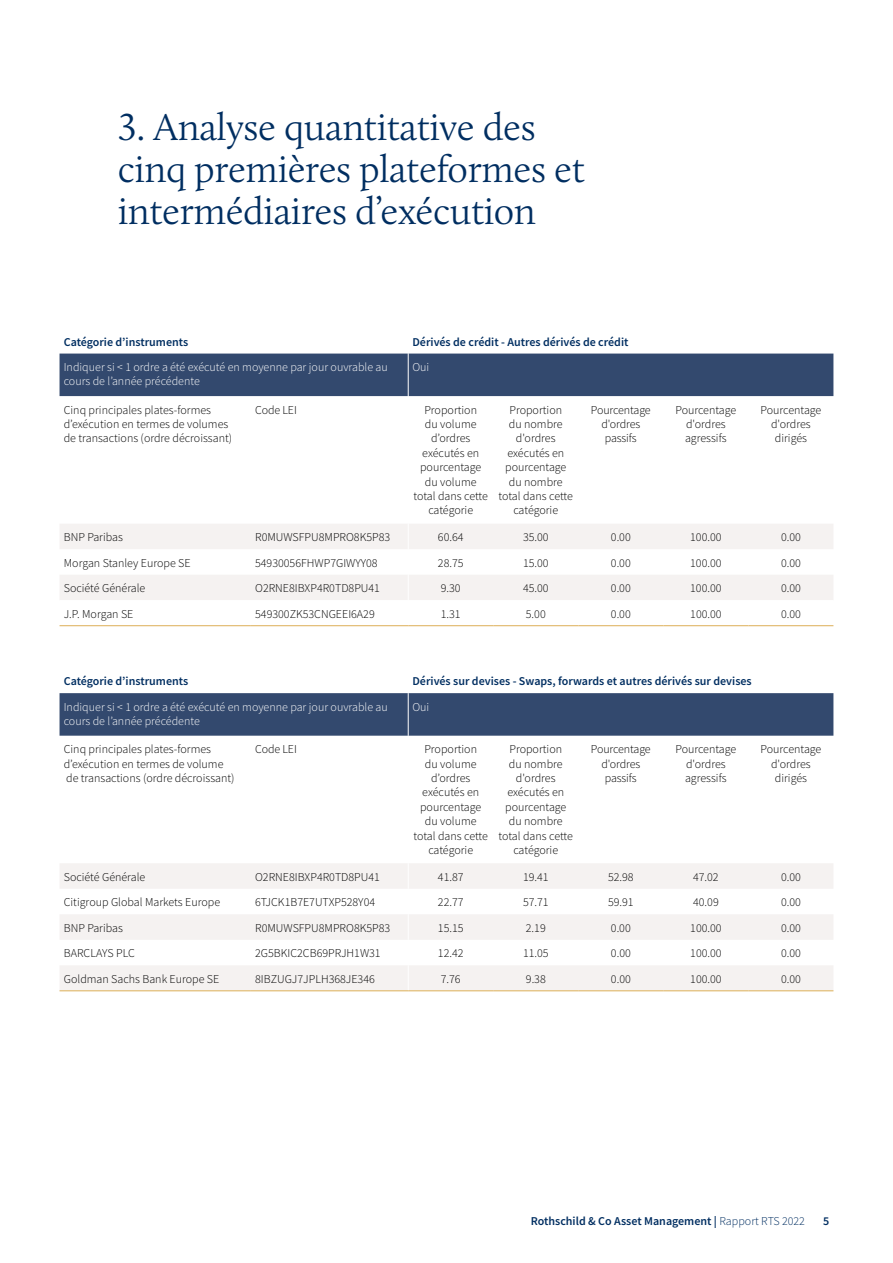
<style>
.page{position:relative;width:893px;height:1263px;background:#fff}
.page>*{position:absolute;margin:0;border:0;box-sizing:border-box;transform-origin:0 0}
.t1{font:300 39px/42px "Calluna";letter-spacing:-.01em;color:#002e61}
.t2{font:300 12px/14.4px "Source Sans Pro";color:#000;text-align:center}
.t3{font:600 12px "Source Sans Pro";color:#002e61}
.t4{font:300 12px/14.4px "Source Sans Pro";color:#fff}
.s1{font-weight:300}
</style>
<div class="page">
<div style="left:60px;top:353px;width:773px;height:43px;background:#33496e"></div>
<hr style="left:408px;top:354px;width:1px;height:42px;background:#fff">
<svg style="left:60px;top:524px;width:773px;height:76px"></svg>
<hr style="left:60px;top:625px;width:191px;height:1px;background:#ddaf57">
<hr style="left:251px;top:625px;width:157px;height:1px;background:#ddaf57">
<hr style="left:408px;top:625px;width:85px;height:1px;background:#ddaf57">
<hr style="left:493px;top:625px;width:85px;height:1px;background:#ddaf57">
<hr style="left:578px;top:625px;width:85px;height:1px;background:#ddaf57">
<hr style="left:663px;top:625px;width:85px;height:1px;background:#ddaf57">
<hr style="left:748px;top:625px;width:85px;height:1px;background:#ddaf57">
<div style="left:60px;top:693px;width:773px;height:43px;background:#33496e"></div>
<hr style="left:408px;top:693px;width:1px;height:43px;background:#fff">
<svg style="left:60px;top:863px;width:773px;height:127px"></svg>
<hr style="left:60px;top:990px;width:191px;height:1px;background:#ddaf57">
<hr style="left:251px;top:990px;width:157px;height:1px;background:#ddaf57">
<hr style="left:408px;top:990px;width:85px;height:1px;background:#ddaf57">
<hr style="left:493px;top:990px;width:85px;height:1px;background:#ddaf57">
<hr style="left:578px;top:990px;width:85px;height:1px;background:#ddaf57">
<hr style="left:663px;top:990px;width:85px;height:1px;background:#ddaf57">
<hr style="left:748px;top:990px;width:85px;height:1px;background:#ddaf57">
<h1 class="t1" style="left:118px;top:105px;width:469px">3. Analyse quantitative des cinq premières plateformes et intermédiaires d’exécution</h1>
<p class="t3" style="left:64px;top:334px;width:126px">Catégorie d’instruments</p>
<p class="t3" style="left:412px;top:334px;width:218px">Dérivés de crédit - Autres dérivés de crédit</p>
<p class="t4" style="left:64px;top:360px;width:325px">Indiquer si &lt; 1 ordre a été exécuté en moyenne par jour ouvrable au cours de l’année précédente</p>
<p class="t4" style="left:412px;top:360px;width:18px">Oui</p>
<p class="t2" style="left:64px;top:402px;width:170px;text-align:left">Cinq principales plates-formes d’exécution en termes de volumes de transactions (ordre décroissant)</p>
<p class="t2" style="left:255px;top:402px;width:43px">Code LEI</p>
<p class="t2" style="left:414px;top:402px;width:76px">Proportion<br>du volume d’ordres exécutés en pourcentage du volume total dans cette catégorie</p>
<p class="t2" style="left:499px;top:402px;width:76px">Proportion<br>du nombre d'ordres exécutés en pourcentage du nombre total dans cette catégorie</p>
<p class="t2" style="left:591px;top:402px;width:61px">Pourcentage d'ordres passifs</p>
<p class="t2" style="left:675px;top:402px;width:62px">Pourcentage d'ordres agressifs</p>
<p class="t2" style="left:760px;top:402px;width:62px">Pourcentage d'ordres dirigés</p>
<p class="t2" style="left:64px;top:530px;width:61px">BNP Paribas</p>
<p class="t2" style="left:255px;top:530px;width:137px">R0MUWSFPU8MPRO8K5P83</p>
<p class="t2" style="left:438px;top:530px;width:27px">60.64</p>
<p class="t2" style="left:523px;top:530px;width:27px">35.00</p>
<p class="t2" style="left:611px;top:530px;width:21px">0.00</p>
<p class="t2" style="left:690px;top:530px;width:33px">100.00</p>
<p class="t2" style="left:781px;top:530px;width:21px">0.00</p>
<p class="t2" style="left:64px;top:555px;width:128px">Morgan Stanley Europe SE</p>
<p class="t2" style="left:255px;top:555px;width:124px">54930056FHWP7GIWYY08</p>
<p class="t2" style="left:438px;top:555px;width:27px">28.75</p>
<p class="t2" style="left:523px;top:555px;width:27px">15.00</p>
<p class="t2" style="left:611px;top:555px;width:21px">0.00</p>
<p class="t2" style="left:690px;top:555px;width:33px">100.00</p>
<p class="t2" style="left:781px;top:555px;width:21px">0.00</p>
<p class="t2" style="left:64px;top:581px;width:83px">Société Générale</p>
<p class="t2" style="left:255px;top:581px;width:126px">O2RNE8IBXP4R0TD8PU41</p>
<p class="t2" style="left:441px;top:581px;width:21px">9.30</p>
<p class="t2" style="left:523px;top:581px;width:27px">45.00</p>
<p class="t2" style="left:611px;top:581px;width:21px">0.00</p>
<p class="t2" style="left:690px;top:581px;width:33px">100.00</p>
<p class="t2" style="left:781px;top:581px;width:21px">0.00</p>
<p class="t2" style="left:64px;top:606px;width:71px">J.P. Morgan SE</p>
<p class="t2" style="left:255px;top:606px;width:121px">549300ZK53CNGEEI6A29</p>
<p class="t2" style="left:441px;top:606px;width:21px">1.31</p>
<p class="t2" style="left:526px;top:606px;width:21px">5.00</p>
<p class="t2" style="left:611px;top:606px;width:21px">0.00</p>
<p class="t2" style="left:690px;top:606px;width:33px">100.00</p>
<p class="t2" style="left:781px;top:606px;width:21px">0.00</p>
<p class="t3" style="left:64px;top:673px;width:126px">Catégorie d’instruments</p>
<p class="t3" style="left:412px;top:673px;width:341px">Dérivés sur devises - Swaps, forwards et autres dérivés sur devises</p>
<p class="t4" style="left:64px;top:699px;width:325px">Indiquer si &lt; 1 ordre a été exécuté en moyenne par jour ouvrable au cours de l’année précédente</p>
<p class="t4" style="left:412px;top:699px;width:18px">Oui</p>
<p class="t2" style="left:64px;top:742px;width:172px;text-align:left">Cinq principales plates-formes d’exécution en termes de volume de transactions (ordre décroissant)</p>
<p class="t2" style="left:255px;top:742px;width:43px">Code LEI</p>
<p class="t2" style="left:414px;top:742px;width:76px">Proportion<br>du volume d’ordres exécutés en pourcentage du volume total dans cette catégorie</p>
<p class="t2" style="left:499px;top:742px;width:76px">Proportion<br>du nombre d'ordres exécutés en pourcentage du nombre total dans cette catégorie</p>
<p class="t2" style="left:591px;top:742px;width:61px">Pourcentage d'ordres passifs</p>
<p class="t2" style="left:675px;top:742px;width:62px">Pourcentage d'ordres agressifs</p>
<p class="t2" style="left:760px;top:742px;width:62px">Pourcentage d'ordres dirigés</p>
<p class="t2" style="left:64px;top:869px;width:83px">Société Générale</p>
<p class="t2" style="left:255px;top:869px;width:126px">O2RNE8IBXP4R0TD8PU41</p>
<p class="t2" style="left:438px;top:869px;width:27px">41.87</p>
<p class="t2" style="left:523px;top:869px;width:27px">19.41</p>
<p class="t2" style="left:608px;top:869px;width:27px">52.98</p>
<p class="t2" style="left:693px;top:869px;width:27px">47.02</p>
<p class="t2" style="left:781px;top:869px;width:21px">0.00</p>
<p class="t2" style="left:64px;top:895px;width:158px">Citigroup Global Markets Europe</p>
<p class="t2" style="left:255px;top:895px;width:121px">6TJCK1B7E7UTXP528Y04</p>
<p class="t2" style="left:438px;top:895px;width:27px">22.77</p>
<p class="t2" style="left:523px;top:895px;width:27px">57.71</p>
<p class="t2" style="left:608px;top:895px;width:27px">59.91</p>
<p class="t2" style="left:693px;top:895px;width:27px">40.09</p>
<p class="t2" style="left:781px;top:895px;width:21px">0.00</p>
<p class="t2" style="left:64px;top:921px;width:61px">BNP Paribas</p>
<p class="t2" style="left:255px;top:921px;width:137px">R0MUWSFPU8MPRO8K5P83</p>
<p class="t2" style="left:438px;top:921px;width:27px">15.15</p>
<p class="t2" style="left:526px;top:921px;width:21px">2.19</p>
<p class="t2" style="left:611px;top:921px;width:21px">0.00</p>
<p class="t2" style="left:690px;top:921px;width:33px">100.00</p>
<p class="t2" style="left:781px;top:921px;width:21px">0.00</p>
<p class="t2" style="left:64px;top:946px;width:72px">BARCLAYS PLC</p>
<p class="t2" style="left:255px;top:946px;width:127px">2G5BKIC2CB69PRJH1W31</p>
<p class="t2" style="left:438px;top:946px;width:27px">12.42</p>
<p class="t2" style="left:523px;top:946px;width:27px">11.05</p>
<p class="t2" style="left:611px;top:946px;width:21px">0.00</p>
<p class="t2" style="left:690px;top:946px;width:33px">100.00</p>
<p class="t2" style="left:781px;top:946px;width:21px">0.00</p>
<p class="t2" style="left:64px;top:972px;width:157px">Goldman Sachs Bank Europe SE</p>
<p class="t2" style="left:255px;top:972px;width:121px">8IBZUGJ7JPLH368JE346</p>
<p class="t2" style="left:441px;top:972px;width:21px">7.76</p>
<p class="t2" style="left:526px;top:972px;width:21px">9.38</p>
<p class="t2" style="left:611px;top:972px;width:21px">0.00</p>
<p class="t2" style="left:690px;top:972px;width:33px">100.00</p>
<p class="t2" style="left:781px;top:972px;width:21px">0.00</p>
<p class="t3" style="left:531px;top:1213px;width:276px">Rothschild &amp; Co Asset Management | <span class="s1">Rapport RTS 2022</span></p>
<p class="t3" style="left:823px;top:1213px;width:8px">5</p>
</div>
